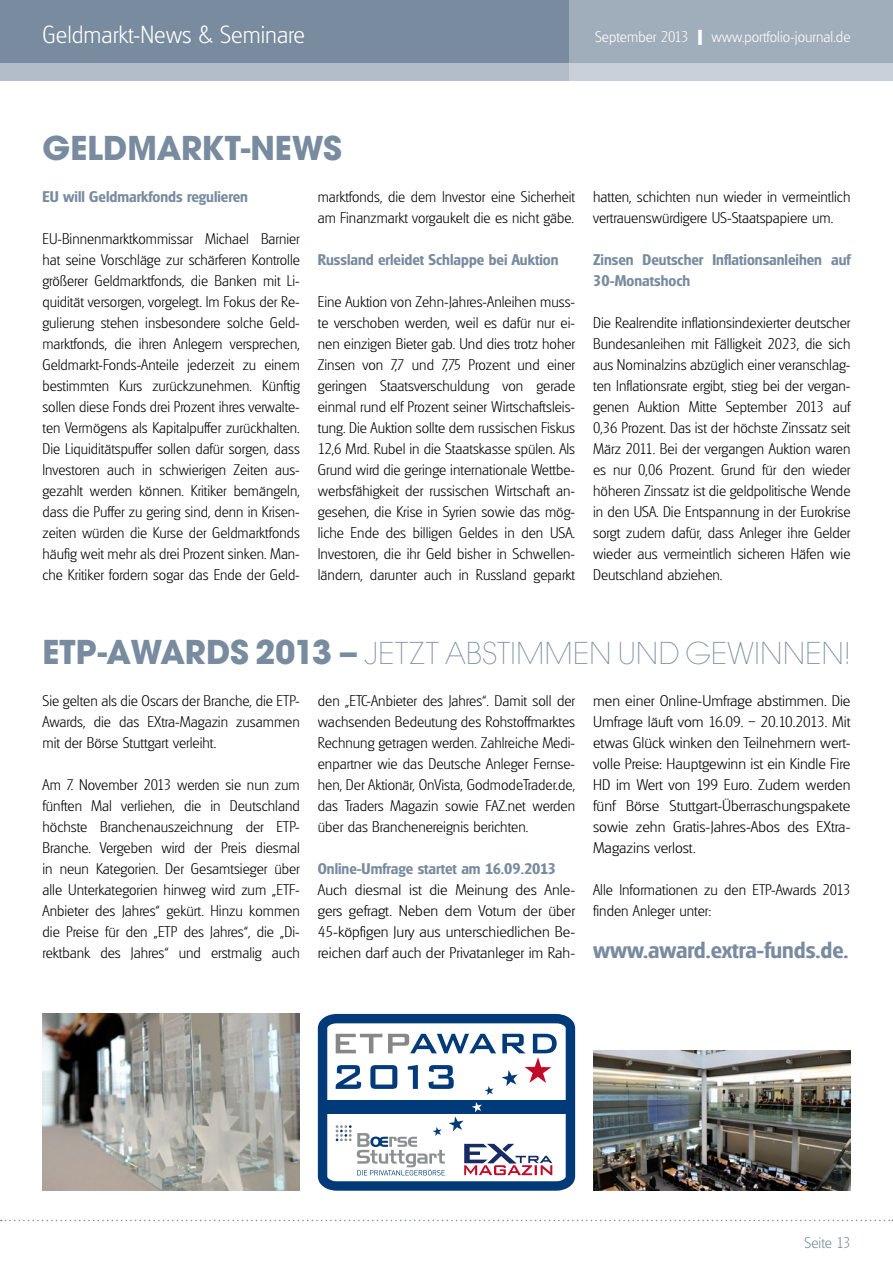
<style>
.page{position:relative;width:893px;height:1263px;background:#fff}
.page>*{position:absolute;margin:0;border:0;box-sizing:border-box;transform-origin:0 0}
.t1{font:700 36px "Avignon";color:#788b9f}
.t2{font:200 33px "Avignon";color:#788b9f}
.t3{font:200 24px "Glasgow Serial";color:#fff}
.t4{font:700 22.5px "Glasgow Serial";color:#788b9f}
.t5{font:200 15px/21px "Glasgow Serial";color:#000;text-align:justify}
.t6{font:200 15px/21px "Glasgow Serial";color:#000;text-align:justify;scale:1.05 1}
.t7{font:700 15px/21px "Glasgow Serial";color:#788b9f}
.t8{font:200 15px "Glasgow Serial";color:#fff}
.t9{font:200 15px "Glasgow Serial";color:#788b9f}
.s1{font-weight:700;font-size:21px}
.s2{font-weight:700;font-size:36px}
</style>
<div class="page">
<div style="left:0;top:0;width:893px;height:81px;background:#788b9f"></div>
<div style="left:0;top:64px;width:893px;height:17px;background:#b3bdc9"></div>
<svg style="left:570px;top:0;width:323px;height:81px;background:#a9b4c1"></svg>
<svg style="left:1px;top:1220px;width:892px;height:1px"></svg>
<svg style="left:318px;top:1014px;width:257px;height:177px"></svg>
<div style="left:322px;top:1100px;width:250px;height:14px;background:#003a78"></div>
<svg style="left:485px;top:1086px;width:9px;height:9px"></svg>
<svg style="left:336px;top:1034px;width:46px;height:19px"></svg>
<svg style="left:388px;top:1034px;width:108px;height:19px"></svg>
<svg style="left:502px;top:1034px;width:55px;height:52px"></svg>
<svg style="left:336px;top:1065px;width:25px;height:24px"></svg>
<svg style="left:370px;top:1065px;width:27px;height:24px"></svg>
<svg style="left:408px;top:1065px;width:10px;height:24px"></svg>
<svg style="left:429px;top:1065px;width:25px;height:24px"></svg>
<svg style="left:336px;top:1102px;width:216px;height:73px"></svg>
<img style="left:593px;top:1051px;width:257px;height:140px">
<img style="left:43px;top:1014px;width:257px;height:177px">
<h3 class="t3" style="left:43px;top:20px;width:264px">Geldmarkt-News &amp; Seminare</h3>
<p class="t8" style="left:595px;top:27px;width:257px">September 2013 <span class="s1">I</span> www.portfolio-journal.de</p>
<h1 class="t1" style="left:43px;top:126px;width:301px">GELDMARKT-NEWS</h1>
<p class="t7" style="left:43px;top:186px;width:207px">EU will Geldmarkfonds regulieren</p>
<p class="t5" style="left:43px;top:228px;width:259px">EU-Binnenmarktkommissar Michael Barnier hat seine Vorschläge zur schärferen Kontrolle größerer Geldmarktfonds, die Banken mit Li&shy;quidität versorgen, vorgelegt. Im Fokus der Re&shy;gulierung stehen insbesondere solche Geld&shy;marktfonds, die ihren Anlegern versprechen, Geldmarkt-Fonds-Anteile jederzeit zu einem bestimmten Kurs zurückzunehmen. Künftig sollen diese Fonds drei Prozent ihres verwalte&shy;ten Vermögens als Kapitalpuffer zurückhalten.<br>Die Liquiditätspuffer sollen dafür sorgen, dass Investoren auch in schwierigen Zeiten aus&shy;gezahlt werden können. Kritiker bemängeln, dass die Puffer zu gering sind, denn in Krisen&shy;zeiten würden die Kurse der Geldmarktfonds häufig weit mehr als drei Prozent sinken. Man&shy;che Kritiker fordern sogar das Ende der Geld-</p>
<p class="t5" style="left:318px;top:186px;width:259px">marktfonds, die dem Investor eine Sicherheit am Finanzmarkt vorgaukelt die es nicht gäbe.</p>
<p class="t7" style="left:318px;top:249px;width:242px">Russland erleidet Schlappe bei Auktion</p>
<p class="t5" style="left:318px;top:291px;width:259px">Eine Auktion von Zehn-Jahres-Anleihen muss&shy;te verschoben werden, weil es dafür nur ei&shy;nen einzigen Bieter gab. Und dies trotz hoher Zinsen von 7,7 und 7,75 Prozent und einer geringen Staatsverschuldung von gerade einmal rund elf Prozent seiner Wirtschaftsleis&shy;tung. Die Auktion sollte dem russischen Fiskus 12,6 Mrd. Rubel in die Staatskasse spülen. Als Grund wird die geringe internationale Wettbe&shy;werbsfähigkeit der russischen Wirtschaft an&shy;gesehen, die Krise in Syrien sowie das mög&shy;liche Ende des billigen Geldes in den USA.<br>Investoren, die ihr Geld bisher in Schwellen&shy;ländern, darunter auch in Russland geparkt</p>
<p class="t5" style="left:593px;top:186px;width:259px">hatten, schichten nun wieder in vermeintlich vertrauenswürdigere US-Staatspapiere um.</p>
<p class="t7" style="left:593px;top:249px;width:259px">Zinsen Deutscher Inflationsanleihen auf<br>30-Monatshoch</p>
<p class="t5" style="left:593px;top:312px;width:259px">Die Realrendite inflationsindexierter deutscher Bundesanleihen mit Fälligkeit 2023, die sich aus Nominalzins abzüglich einer veranschlag&shy;ten Inflationsrate ergibt, stieg bei der vergan&shy;genen Auktion Mitte September 2013 auf 0,36 Prozent. Das ist der höchste Zinssatz seit März 2011. Bei der vergangen Auktion waren es nur 0,06 Prozent. Grund für den wieder höheren Zinssatz ist die geldpolitische Wende in den USA. Die Entspannung in der Eurokrise sorgt zudem dafür, dass Anleger ihre Gelder wieder aus vermeintlich sicheren Häfen wie Deutschland abziehen.</p>
<h2 class="t2" style="left:43px;top:635px;width:809px"><span class="s2">ETP-AWARDS 2013 –</span> JETZT ABSTIMMEN UND GEWINNEN!</h2>
<p class="t5" style="left:43px;top:690px;width:259px">Sie gelten als die Oscars der Branche, die ETP-Awards, die das EXtra-Magazin zusammen mit der Börse Stuttgart verleiht.</p>
<p class="t5" style="left:43px;top:774px;width:259px">Am 7. November 2013 werden sie nun zum fünften Mal verliehen, die in Deutschland höchste Branchenauszeichnung der ETP-Branche. Vergeben wird der Preis diesmal in neun Kategorien. Der Gesamtsieger über alle Unterkategorien hinweg wird zum „ETF-Anbieter des Jahres“ gekürt. Hinzu kommen die Preise für den „ETP des Jahres“, die „Di&shy;rektbank des Jahres“ und erstmalig auch</p>
<p class="t5" style="left:318px;top:690px;width:259px">den „ETC-Anbieter des Jahres“. Damit soll der wachsenden Bedeutung des Rohstoffmarktes Rechnung getragen werden. Zahlreiche Medi&shy;enpartner wie das Deutsche Anleger Fernse&shy;hen, Der Aktionär, OnVista, GodmodeTrader.de, das Traders Magazin sowie FAZ.net werden über das Branchenereignis berichten.</p>
<p class="t7" style="left:318px;top:858px;width:240px">Online-Umfrage startet am 16.09.2013</p>
<p class="t6" style="left:318px;top:879px;width:247px">Auch diesmal ist die Meinung des Anle&shy;gers gefragt. Neben dem Votum der über 45-köpfigen Jury aus unterschiedlichen Be&shy;reichen darf auch der Privatanleger im Rah-</p>
<p class="t6" style="left:593px;top:690px;width:247px">men einer Online-Umfrage abstimmen. Die Umfrage läuft vom 16.09. – 20.10.2013. Mit etwas Glück winken den Teilnehmern wert&shy;volle Preise: Hauptgewinn ist ein Kindle Fire HD im Wert von 199 Euro. Zudem werden fünf Börse Stuttgart-Überraschungspakete sowie zehn Gratis-Jahres-Abos des EXtra-Magazins verlost.</p>
<p class="t5" style="left:593px;top:879px;width:259px">Alle Informationen zu den ETP-Awards 2013 finden Anleger unter:</p>
<h3 class="t4" style="left:593px;top:936px;width:257px">www.award.extra-funds.de.</h3>
<p class="t9" style="left:805px;top:1234px;width:47px">Seite 13</p>
</div>
